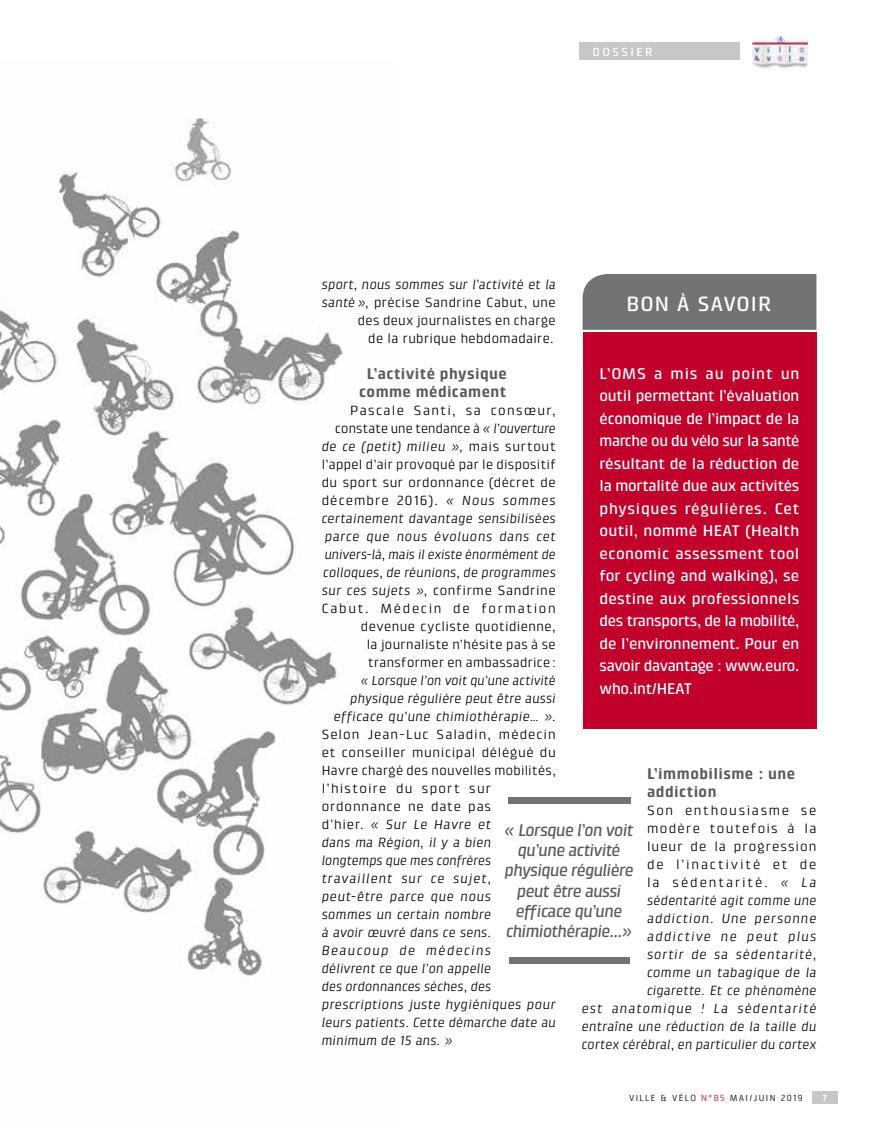
<style>
.page{position:relative;width:893px;height:1127px;background:#fff}
.page>*{position:absolute;margin:0;border:0;box-sizing:border-box;transform-origin:0 0}
.t1{font:500 21px "Klint LT Pro";letter-spacing:.05em;color:#fff}
.t2{font:italic 500 17.25px/20.2px "Klint LT Pro";letter-spacing:-.035em;color:#5a5b5d;text-align:center}
.t3{font:500 15.75px/22.5px "Klint LT Pro";letter-spacing:-.02em;color:#fff;text-align:justify}
.t4{font:700 15.75px/18px "Klint LT Pro";letter-spacing:.025em;color:#5a5b5d;text-align:center}
.t5{font:italic 13.5px/18px "Klint LT Pro";letter-spacing:.03em;color:#000;text-align:right}
.t6{font:13.5px/18px "Klint LT Pro";letter-spacing:.035em;color:#000;text-align:right}
.t7{font:500 12px "Klint LT Pro";color:#fff}
.t8{font:9px "Klint LT Pro";letter-spacing:.15em;color:#000}
.t9{font:700 9px "Klint LT Pro";color:#fff}
.s1{font-style:italic}
.s2{font-style:normal}
.s3{color:#af0917}
</style>
<div class="page">
<img style="left:0;top:118px;width:344px;height:863px">
<img style="left:753px;top:36px;width:55px;height:33px">
<div style="left:580px;top:43px;width:160px;height:17px;background:#c6c7c8"></div>
<div style="left:583px;top:332px;width:233px;height:397px;background:#c1002b"></div>
<div style="left:583px;top:274px;width:233px;height:56px;background:#727375"></div>
<div style="left:508px;top:798px;width:122px;height:6px;background:#727375"></div>
<div style="left:509px;top:957px;width:120px;height:7px;background:#727375"></div>
<div style="left:812px;top:1091px;width:25px;height:13px;background:#c6c7c8"></div>
<p class="t7" style="left:592px;top:45px;width:62px">DO SSIE R</p>
<p class="t6" style="left:322px;top:275px;width:236px"><span class="s1">sport, nous sommes sur l’activité et la santé »,</span> précise Sandrine Cabut, une des deux journalistes en charge<br>de la rubrique hebdomadaire.</p>
<p class="t4" style="left:359px;top:364px;width:149px">L’activité physique comme médicament</p>
<p class="t6" style="left:322px;top:401px;width:236px">Pascale Santi, sa consœur, constate une tendance à <span class="s1">« l’ouverture de ce (petit) milieu »,</span> mais surtout l’appel d’air provoqué par le dispositif du sport sur ordonnance (décret de décembre 2016). <span class="s1">« Nous sommes certainement davantage sensibilisées parce que nous évoluons dans cet univers-là, mais il existe énormément de colloques, de réunions, de programmes sur ces sujets »,</span> confirme Sandrine Cabut. Médecin de formation devenue cycliste quotidienne,<br>la journaliste n’hésite pas à se transformer en ambassadrice :</p>
<p class="t5" style="left:334px;top:671px;width:224px">« Lorsque l’on voit qu’une activité physique régulière peut être aussi efficace qu’une chimiothérapie… ».</p>
<p class="t5" style="left:322px;top:725px;width:236px;text-align:left"><span class="s2">Selon Jean-Luc Saladin, médecin et conseiller municipal délégué du<br>Havre chargé des nouvelles mobilités, l’histoire du sport sur ordonnance ne date pas<br>d’hier.</span> « Sur Le Havre et<br>dans ma Région, il y a bien<br>longtemps que mes confrères travaillent sur ce sujet, peut-être parce que nous<br>sommes un certain nombre<br>à avoir œuvré dans ce sens.<br>Beaucoup de médecins<br>délivrent ce que l’on appelle<br>des ordonnances sèches, des prescriptions juste hygiéniques pour leurs patients. Cette démarche date au minimum de 15 ans. »</p>
<h1 class="t1" style="left:627px;top:292px;width:85px">Bon à sav</h1>
<h1 class="t1" style="left:736px;top:292px;width:31px">oir</h1>
<p class="t3" style="left:600px;top:362px;width:201px">L’OMS a mis au point un outil permettant l’évaluation économique de l’impact de la marche ou du vélo sur la santé résultant de la réduction de la mortalité due aux activités physiques régulières. Cet outil, nommé HEAT (Health economic assessment tool for cycling and walking), se destine aux professionnels des transports, de la mobilité, de l’environnement. Pour en savoir davantage : www.euro. who.int/HEAT</p>
<p class="t4" style="left:647px;top:765px;width:150px;text-align:left">L’immobilisme : une addiction</p>
<p class="t5" style="left:582px;top:801px;width:236px"><span class="s2">Son enthousiasme se<br>modère toutefois à la<br>lueur de la progression<br>de l’inactivité et de<br>la sédentarité.</span> « La sédentarité agit comme une addiction. Une personne addictive ne peut plus<br>sortir de sa sédentarité,<br>comme un tabagique de la<br>cigarette. Et ce phénomène<br>est anatomique ! La sédentarité entraîne une réduction de la taille du cortex cérébral, en particulier du cortex</p>
<p class="t2" style="left:504px;top:820px;width:131px">« Lorsque l’on voit qu’une activité physique régulière peut être aussi efficace qu’une chimiothérapie...»</p>
<p class="t8" style="left:629px;top:1093px;width:108px">ville &amp; vélo <span class="s3">N°85</span> maI</p>
<p class="t8" style="left:749px;top:1093px;width:55px">/JUIN 2019</p>
<p class="t9" style="left:822px;top:1093px;width:6px">7</p>
</div>
